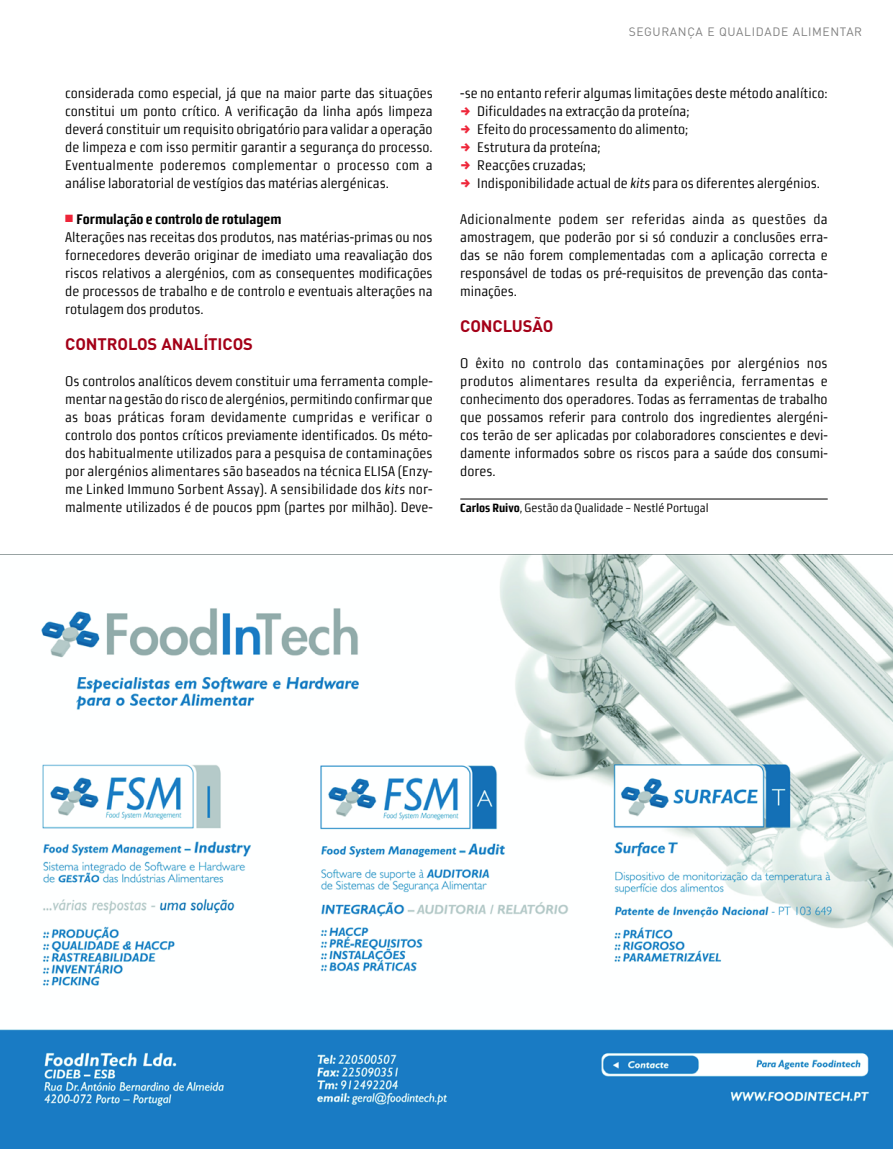
<style>
.page{position:relative;width:893px;height:1149px;background:#fff}
.page>*{position:absolute;margin:0;border:0;box-sizing:border-box;transform-origin:0 0}
.t1{font:700 16.5px "DIN";letter-spacing:-.005em;color:#a40118}
.t2{font:13.95px/18px "Morgan Sn Cn Lining";letter-spacing:-.005em;color:#000;text-align:justify}
.t3{font:12px "Morgan Sn Cn Lining";letter-spacing:-.005em;color:#000}
.t4{font:12px "DIN";letter-spacing:.05em;color:#808080}
.s1{color:#ee2539}
.s2{font-weight:700}
.s3{font-style:italic}
</style>
<div class="page">
<hr style="left:460px;top:498px;width:368px;height:1px;background:#000">
<img style="left:0;top:554px;width:893px;height:594px">
<p class="t2" style="left:65px;top:85px;width:369px">considerada como especial, já que na maior parte das situações constitui um ponto crítico. A verificação da linha após limpeza deverá constituir um requisito obrigatório para validar a operação de limpeza e com isso permitir garantir a segurança do processo.<br>Eventualmente poderemos complementar o processo com a análise laboratorial de vestígios das matérias alergénicas.</p>
<p class="t2" style="left:65px;top:211px;width:369px;text-align:left"><span class="s1">■</span> <span class="s2">Formulação e controlo de rotulagem<br></span>Alterações nas receitas dos produtos, nas matérias-primas ou nos fornecedores deverão originar de imediato uma reavaliação dos riscos relativos a alergénios, com as consequentes modificações de processos de trabalho e de controlo e eventuais alterações na rotulagem dos produtos.</p>
<p class="t1" style="left:65px;top:338px;width:189px">CONTROLOS ANALÍTICOS</p>
<p class="t2" style="left:65px;top:373px;width:369px">Os controlos analíticos devem constituir uma ferramenta comple&shy;mentar na gestão do risco de alergénios, permitindo confirmar que as boas práticas foram devidamente cumpridas e verificar o controlo dos pontos críticos previamente identificados. Os méto&shy;dos habitualmente utilizados para a pesquisa de contaminações por alergénios alimentares são baseados na técnica ELISA (Enzy&shy;me Linked Immuno Sorbent Assay). A sensibilidade dos <span class="s3">kits</span> nor&shy;malmente utilizados é de poucos ppm (partes por milhão). Deve-</p>
<p class="t4" style="left:629px;top:28px;width:235px">SEGURANÇA E QUALIDADE ALIMENTAR</p>
<p class="t2" style="left:477px;top:85px;width:352px;text-align:left;text-indent:-17px">-se no entanto referir algumas limitações deste método analítico:<br>Dificuldades na extracção da proteína;<br>Efeito do processamento do alimento;<br>Estrutura da proteína;<br>Reacções cruzadas;<br>Indisponibilidade actual de <span class="s3">kits</span> para os diferentes alergénios.</p>
<p class="t2" style="left:460px;top:211px;width:369px">Adicionalmente podem ser referidas ainda as questões da amostragem, que poderão por si só conduzir a conclusões erra&shy;das se não forem complementadas com a aplicação correcta e responsável de todas os pré-requisitos de prevenção das conta&shy;minações.</p>
<p class="t1" style="left:460px;top:320px;width:95px">CONCLUSÃO</p>
<p class="t2" style="left:460px;top:355px;width:369px">O êxito no controlo das contaminações por alergénios nos produtos alimentares resulta da experiência, ferramentas e conhecimento dos operadores. Todas as ferramentas de trabalho que possamos referir para controlo dos ingredientes alergéni&shy;cos terão de ser aplicadas por colaboradores conscientes e devi&shy;damente informados sobre os riscos para a saúde dos consumi&shy;dores.</p>
<p class="t3" style="left:460px;top:503px;width:250px"><span class="s2">Carlos Ruivo</span>, Gestão da Qualidade – Nestlé Portugal</p>
</div>
